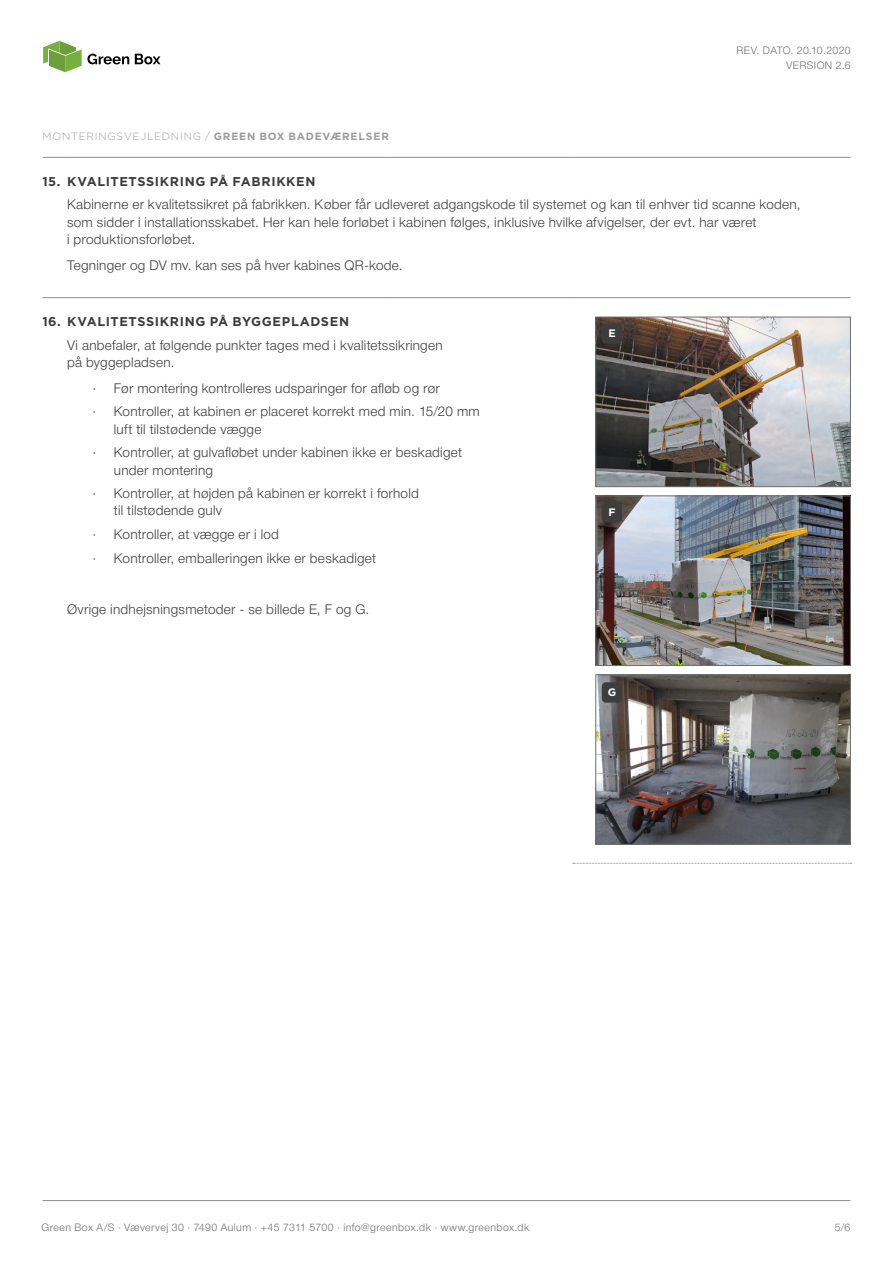
<style>
.page{position:relative;width:893px;height:1263px;background:#fff}
.page>*{position:absolute;margin:0;border:0;box-sizing:border-box;transform-origin:0 0}
.Body_text__9{font:300 13.5px/17.2px "Helvetica Neue";letter-spacing:.02em;color:#3d3d3d}
.Body_text__category___8_5{font:700 12.75px "Gotham Pro";letter-spacing:.05em;color:#3d3d3d}
.t1{font:700 10.8px "Gotham Pro";color:#fff}
.t2{font:300 10.5px "Helvetica Neue";letter-spacing:.04em;color:#707070}
.Titles__7{font:300 10.5px "Gotham Pro";letter-spacing:.075em;color:#9c9c9c}
.s1{font-weight:700}
</style>
<div class="page">
<hr style="left:43px;top:1200px;width:807px;height:1px;background:#8d8d8d">
<svg style="left:43px;top:157px;width:24px;height:1px"></svg>
<hr style="left:67px;top:157px;width:321px;height:1px;background:#8d8d8d">
<hr style="left:388px;top:157px;width:185px;height:1px;background:#8d8d8d">
<hr style="left:573px;top:157px;width:278px;height:1px;background:#8d8d8d">
<svg style="left:43px;top:297px;width:24px;height:1px"></svg>
<hr style="left:67px;top:297px;width:321px;height:1px;background:#8d8d8d">
<hr style="left:388px;top:297px;width:185px;height:1px;background:#8d8d8d">
<hr style="left:573px;top:297px;width:278px;height:1px;background:#8d8d8d">
<svg style="left:573px;top:863px;width:278px;height:1px"></svg>
<svg style="left:43px;top:41px;width:86px;height:31px"></svg>
<svg style="left:135px;top:54px;width:25px;height:10px"></svg>
<img style="left:595px;top:317px;width:256px;height:170px">
<div style="left:602px;top:323px;width:20px;height:21px;background:#3d3d3d;border-radius:4px"></div>
<img style="left:595px;top:495px;width:256px;height:171px">
<div style="left:602px;top:502px;width:20px;height:20px;background:#3d3d3d;border-radius:4px"></div>
<img style="left:595px;top:674px;width:256px;height:171px">
<div style="left:602px;top:682px;width:20px;height:21px;background:#3d3d3d;border-radius:4px"></div>
<p class="t2" style="left:736px;top:42px;width:116px">REV. DATO. 20.10.2020</p>
<p class="t2" style="left:786px;top:57px;width:66px">VERSION 2.6</p>
<p class="Titles__7" style="left:43px;top:131px;width:348px">MONTERINGSVEJLEDNING / <span class="s1">GREEN BOX BADEVÆRELSER</span></p>
<p class="Body_text__category___8_5" style="left:43px;top:174px;width:19px">15.</p>
<p class="Body_text__category___8_5" style="left:67px;top:174px;width:250px">KVALITETSSIKRING PÅ FABRIKKEN</p>
<p class="Body_text__9" style="left:67px;top:195px;width:735px">Kabinerne er kvalitetssikret på fabrikken. Køber får udleveret adgangskode til systemet og kan til enhver tid scanne koden, som sidder i installationsskabet. Her kan hele forløbet i kabinen følges, inklusive hvilke afvigelser, der evt. har været<br>i produktionsforløbet.</p>
<p class="Body_text__9" style="left:67px;top:255px;width:337px">Tegninger og DV mv. kan ses på hver kabines QR-kode.</p>
<p class="Body_text__category___8_5" style="left:43px;top:314px;width:20px">16.</p>
<p class="Body_text__category___8_5" style="left:67px;top:314px;width:283px">KVALITETSSIKRING PÅ BYGGEPLADSEN</p>
<p class="Body_text__9" style="left:67px;top:335px;width:377px">Vi anbefaler, at følgende punkter tages med i kvalitetssikringen på byggepladsen.</p>
<p class="Body_text__9" style="left:93px;top:378px;width:349px">· Før montering kontrolleres udsparinger for afløb og rør</p>
<p class="Body_text__9" style="left:114px;top:402px;width:367px;text-indent:-21px">· Kontroller, at kabinen er placeret korrekt med min. 15/20 mm luft til tilstødende vægge</p>
<p class="Body_text__9" style="left:114px;top:443px;width:350px;text-indent:-21px">· Kontroller, at gulvafløbet under kabinen ikke er beskadiget under montering</p>
<p class="Body_text__9" style="left:114px;top:484px;width:307px;text-indent:-21px">· Kontroller, at højden på kabinen er korrekt i forhold til tilstødende gulv</p>
<p class="Body_text__9" style="left:93px;top:525px;width:188px">· Kontroller, at vægge er i lod</p>
<p class="Body_text__9" style="left:93px;top:548px;width:285px">· Kontroller, emballeringen ikke er beskadiget</p>
<p class="Body_text__9" style="left:67px;top:600px;width:304px">Øvrige indhejsningsmetoder - se billede E, F og G.</p>
<p class="t1" style="left:608px;top:327px;width:9px">E</p>
<p class="t1" style="left:608px;top:506px;width:9px">F</p>
<p class="t1" style="left:608px;top:686px;width:10px">G</p>
<p class="t2" style="left:41px;top:1218px;width:489px">Green Box A/S · Vævervej 30 · 7490 Aulum · +45 7311 5700 · info@greenbox.dk · www.greenbox.dk</p>
<p class="t2" style="left:835px;top:1218px;width:17px">5/6</p>
</div>
